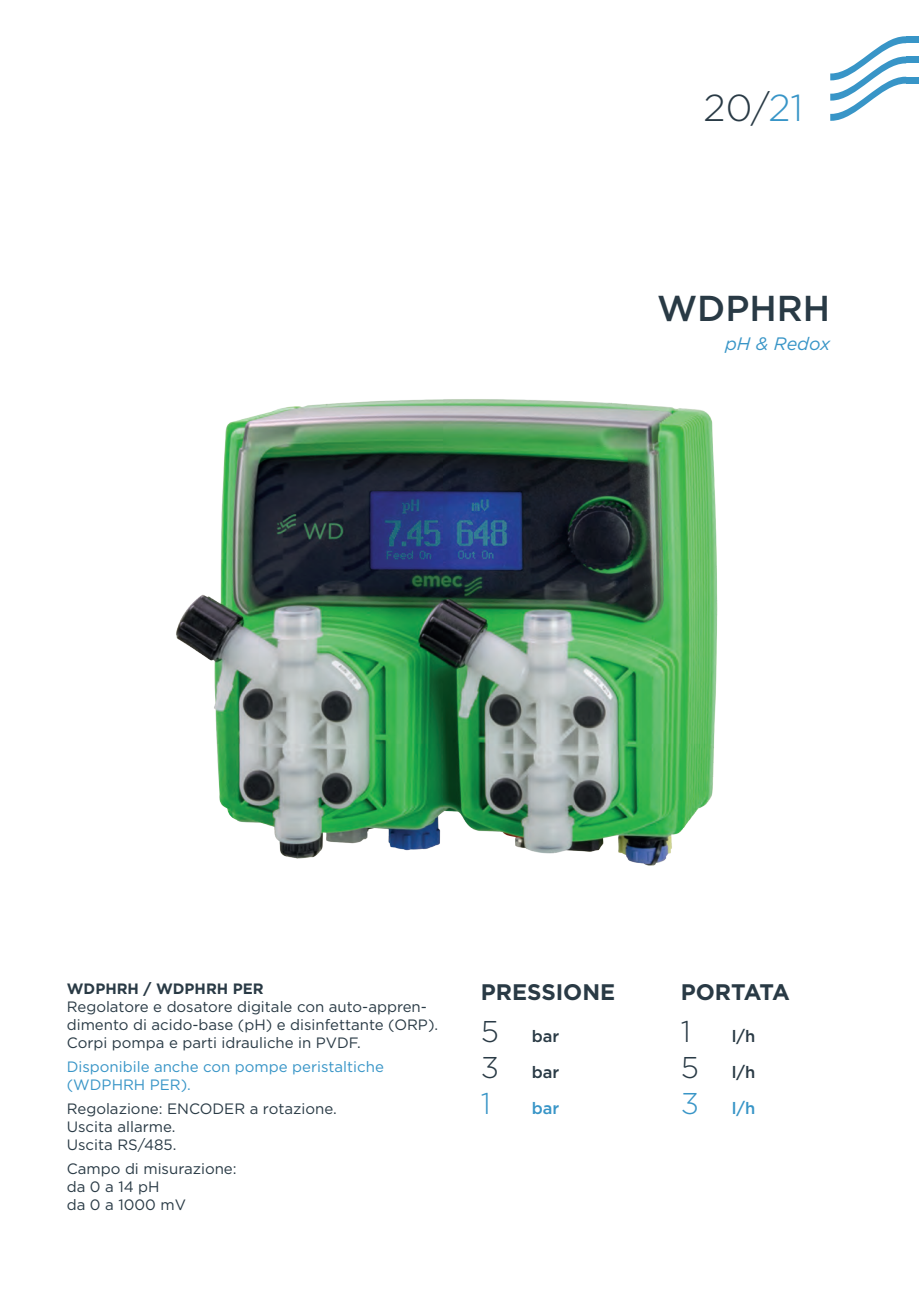
<style>
.page{position:relative;width:919px;height:1289px;background:#fff}
.page>*{position:absolute;margin:0;border:0;box-sizing:border-box;transform-origin:0 0}
.t1{font:300 37.5px "Gotham";color:#293a45}
.t2{font:500 36px "Gotham";color:#293a45}
.t3{font:300 30px/36px "Gotham";color:#293a45}
.t4{font:300 30px "Gotham";color:#3895c7}
.t5{font:700 22.5px "Gotham";color:#293a45}
.t6{font:700 22.5px "Gotham";letter-spacing:-.045em;color:#293a45}
.t7{font:italic 18px "Gotham";color:#3895c7}
.t8{font:500 16.5px/36px "Gotham";color:#293a45}
.t9{font:500 16.5px "Gotham";color:#3895c7}
.t10{font:15px/18px "Gotham";color:#293a45}
.t11{font:15px/18px "Gotham";color:#3895c7}
.t12{font:700 15px "Gotham";color:#293a45}
.s1{color:#3895c7}
</style>
<div class="page">
<svg style="left:830px;top:36px;width:76px;height:85px"></svg>
<div style="left:906px;top:36px;width:12px;height:7px;background:#3895c7"></div>
<div style="left:906px;top:56px;width:12px;height:7px;background:#3895c7"></div>
<div style="left:906px;top:77px;width:12px;height:7px;background:#3895c7"></div>
<img style="left:176px;top:399px;width:542px;height:467px">
<h1 class="t1" style="left:703px;top:84px;width:101px">20/<span class="s1">21</span></h1>
<h2 class="t2" style="left:657px;top:285px;width:175px">WDPHRH</h2>
<p class="t7" style="left:725px;top:332px;width:107px">pH &amp; Redox</p>
<p class="t12" style="left:67px;top:978px;width:198px">WDPHRH / WDPHRH PER</p>
<p class="t10" style="left:67px;top:997px;width:373px">Regolatore e dosatore digitale con auto-appren&shy;dimento di acido-base (pH) e disinfettante (ORP).<br>Corpi pompa e parti idrauliche in PVDF.</p>
<p class="t11" style="left:67px;top:1057px;width:318px">Disponibile anche con pompe peristaltiche (WDPHRH PER).</p>
<p class="t10" style="left:67px;top:1099px;width:271px">Regolazione: ENCODER a rotazione.<br>Uscita allarme.<br>Uscita RS/485.</p>
<p class="t10" style="left:67px;top:1159px;width:171px">Campo di misurazione: da 0 a 14 pH<br>da 0 a 1000 mV</p>
<h3 class="t5" style="left:480px;top:976px;width:136px">PRESSIONE</h3>
<p class="t8" style="left:531px;top:1017px;width:29px">bar bar</p>
<p class="t9" style="left:531px;top:1097px;width:29px">bar</p>
<h3 class="t3" style="left:480px;top:1012px;width:20px">5<br>3</h3>
<h3 class="t4" style="left:480px;top:1084px;width:12px">1</h3>
<h3 class="t6" style="left:680px;top:976px;width:111px">PORTATA</h3>
<p class="t8" style="left:731px;top:1017px;width:25px">l/h l/h</p>
<p class="t9" style="left:731px;top:1097px;width:25px">l/h</p>
<h3 class="t3" style="left:680px;top:1012px;width:20px">1<br>5</h3>
<h3 class="t4" style="left:680px;top:1084px;width:20px">3</h3>
</div>
